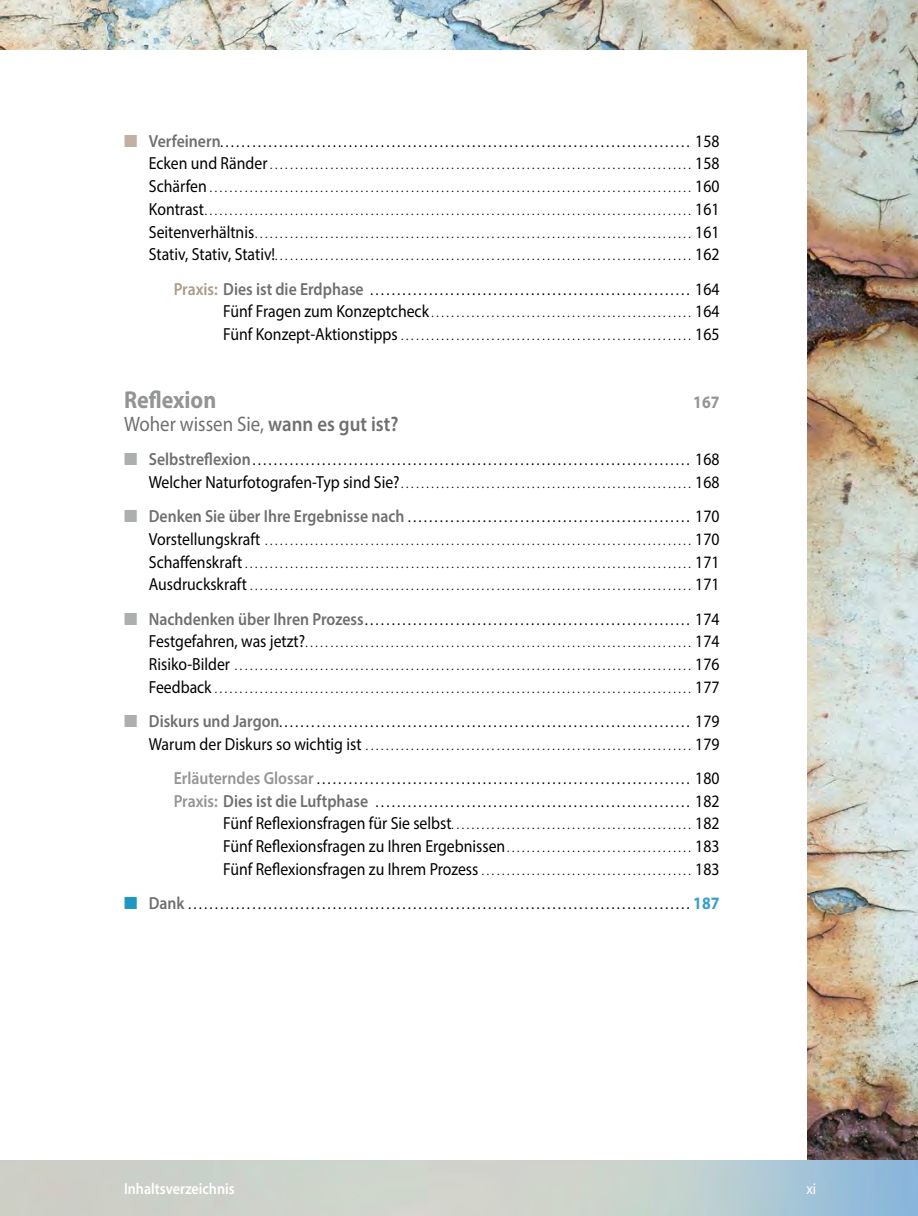
<style>
.page{position:relative;width:918px;height:1216px;background:#fff}
.page>*{position:absolute;margin:0;border:0;box-sizing:border-box;transform-origin:0 0}
.Heading_1_IVZ{font:700 24.5px "Myriad Pro";color:#939496;scale:.9 1}
.Heading_2_IVZ{font:21px "Myriad Pro";color:#706f6f;scale:.9 1}
.Sondertext_IVZ{font:17.5px "Myriad Pro";color:#000;scale:.9 1}
.Heading_1_IVZ-2{font:700 17.5px "Myriad Pro";color:#939496;scale:.9 1}
.t1{font:600 15.75px "Myriad Pro";color:#fff;scale:.9 1}
.Seitenzahl{font:15.75px "Myriad Pro";color:#fff;scale:.9 1}
.Heading_4_IVZ{font:12.25px "Myriad Pro";color:#000;scale:.9 1}
.Heading_3_IVZ{font:600 12.25px "Myriad Pro";color:#000;scale:.9 1}
.Sondertext_IVZ-2{font:12.25px "Myriad Pro";color:#000;scale:.9 1}
.Sonterüberschrift_IV{font:600 12.25px "Myriad Pro";color:#000;scale:.9 1}
.s1{color:#c0b1a2}
.s2{font-size:17.5px;color:#706f6f}
.s3{font-weight:400;font-size:17.5px}
.s4{font-size:17.5px}
.s5{font-size:17.5px;color:#ad9a86}
.s6{font-weight:600}
.s7{color:#adaeb0}
.s8{font-size:17.5px;color:#939496}
.s9{font-size:12.25px}
.s10{color:#1e97c1}
.s11{font-weight:700;font-size:17.5px;color:#3c9ec5}
</style>
<div class="page">
<img style="left:0;top:1159px;width:918px;height:56px">
<img style="left:0;top:0;width:918px;height:1159px">
<div style="left:0;top:50px;width:806px;height:1109px;background:#fff"></div>
<p class="Heading_3_IVZ" style="left:124px;top:135px;width:663px"><span class="s1">■</span> <span class="s2">Verfeinern</span>........................................................................................ <span class="s3">158</span></p>
<p class="Heading_4_IVZ" style="left:149px;top:158px;width:635px"><span class="s4">Ecken und Ränder</span>.................................................................................... <span class="s4">158</span></p>
<p class="Heading_4_IVZ" style="left:149px;top:180px;width:635px"><span class="s4">Schärfen</span>................................................................................................ <span class="s4">160</span></p>
<p class="Heading_4_IVZ" style="left:149px;top:203px;width:635px"><span class="s4">Kontrast</span>................................................................................................. <span class="s4">161</span></p>
<p class="Heading_4_IVZ" style="left:149px;top:226px;width:635px"><span class="s4">Seitenverhältnis</span>....................................................................................... <span class="s4">161</span></p>
<p class="Heading_4_IVZ" style="left:149px;top:249px;width:635px"><span class="s4">Stativ, Stativ, Stativ!</span>................................................................................... <span class="s4">162</span></p>
<p class="Sonterüberschrift_IV" style="left:174px;top:282px;width:608px"><span class="s5">Praxis:</span><span class="s2">Dies ist die Erdphase</span> ............................................................ <span class="s3">164</span></p>
<p class="Sondertext_IVZ-2" style="left:223px;top:305px;width:553px"><span class="s4">Fünf Fragen zum Konzeptcheck</span>.................................................... <span class="s4">164</span></p>
<p class="Sondertext_IVZ-2" style="left:223px;top:328px;width:553px"><span class="s4">Fünf Konzept-Aktionstipps</span>.......................................................... <span class="s4">165</span></p>
<p class="Heading_1_IVZ" style="left:124px;top:384px;width:104px">Reflexion</p>
<p class="Heading_1_IVZ-2" style="left:693px;top:391px;width:31px">167</p>
<p class="Heading_2_IVZ" style="left:124px;top:411px;width:306px">Woher wissen Sie, <span class="s6">wann es gut ist?</span></p>
<p class="Heading_3_IVZ" style="left:124px;top:453px;width:663px"><span class="s7">■</span> <span class="s2">Selbstreflexion</span>.................................................................................. <span class="s3">168</span></p>
<p class="Heading_4_IVZ" style="left:149px;top:476px;width:635px"><span class="s4">Welcher Naturfotografen-Typ sind Sie?</span>.......................................................... <span class="s4">168</span></p>
<p class="Heading_3_IVZ" style="left:124px;top:510px;width:663px"><span class="s7">■</span> <span class="s2">Denken Sie über Ihre Ergebnisse nach</span>..................................................... <span class="s3">170</span></p>
<p class="Heading_4_IVZ" style="left:149px;top:533px;width:635px"><span class="s4">Vorstellungskraft</span> ..................................................................................... <span class="s4">170</span></p>
<p class="Heading_4_IVZ" style="left:149px;top:556px;width:635px"><span class="s4">Schaffenskraft</span>......................................................................................... <span class="s4">171</span></p>
<p class="Heading_4_IVZ" style="left:149px;top:578px;width:635px"><span class="s4">Ausdruckskraft</span>........................................................................................ <span class="s4">171</span></p>
<p class="Heading_3_IVZ" style="left:124px;top:612px;width:663px"><span class="s7">■</span> <span class="s2">Nachdenken über Ihren Prozess</span>............................................................. <span class="s3">174</span></p>
<p class="Heading_4_IVZ" style="left:149px;top:635px;width:635px"><span class="s4">Festgefahren, was jetzt?</span>............................................................................. <span class="s4">174</span></p>
<p class="Heading_4_IVZ" style="left:149px;top:658px;width:635px"><span class="s4">Risiko-Bilder</span> ........................................................................................... <span class="s4">176</span></p>
<p class="Heading_4_IVZ" style="left:149px;top:681px;width:635px"><span class="s4">Feedback</span>............................................................................................... <span class="s4">177</span></p>
<p class="Heading_3_IVZ" style="left:124px;top:715px;width:663px"><span class="s7">■</span> <span class="s2">Diskurs und Jargon</span>............................................................................. <span class="s3">179</span></p>
<p class="Heading_4_IVZ" style="left:149px;top:738px;width:635px"><span class="s4">Warum der Diskurs so wichtig ist</span> ................................................................. <span class="s4">179</span></p>
<p class="Sonterüberschrift_IV" style="left:174px;top:772px;width:608px"><span class="s8">Erläuterndes Glossar</span>...................................................................... <span class="s3">180</span></p>
<p class="Sonterüberschrift_IV" style="left:174px;top:794px;width:608px"><span class="s8">Praxis:</span><span class="s2">Dies ist die Luftphase</span> ........................................................... <span class="s3">182</span></p>
<p class="Sondertext_IVZ-2" style="left:223px;top:817px;width:553px"><span class="s4">Fünf Reflexionsfragen für Sie selbst</span>................................................ <span class="s4">182</span></p>
<p class="Sondertext_IVZ" style="left:223px;top:835px;width:553px">Fünf Reflexionsfragen zu Ihren Ergebnissen<span class="s9">.....................................</span> 183</p>
<p class="Sondertext_IVZ-2" style="left:223px;top:863px;width:553px"><span class="s4">Fünf Reflexionsfragen zu Ihrem Prozess</span>.......................................... <span class="s4">183</span></p>
<p class="Heading_3_IVZ" style="left:124px;top:897px;width:663px"><span class="s10">■</span> <span class="s2">Dank</span>..............................................................................................<span class="s11">187</span></p>
<p class="t1" style="left:124px;top:1178px;width:124px">Inhaltsverzeichnis</p>
<p class="Seitenzahl" style="left:806px;top:1178px;width:12px">xi</p>
</div>
